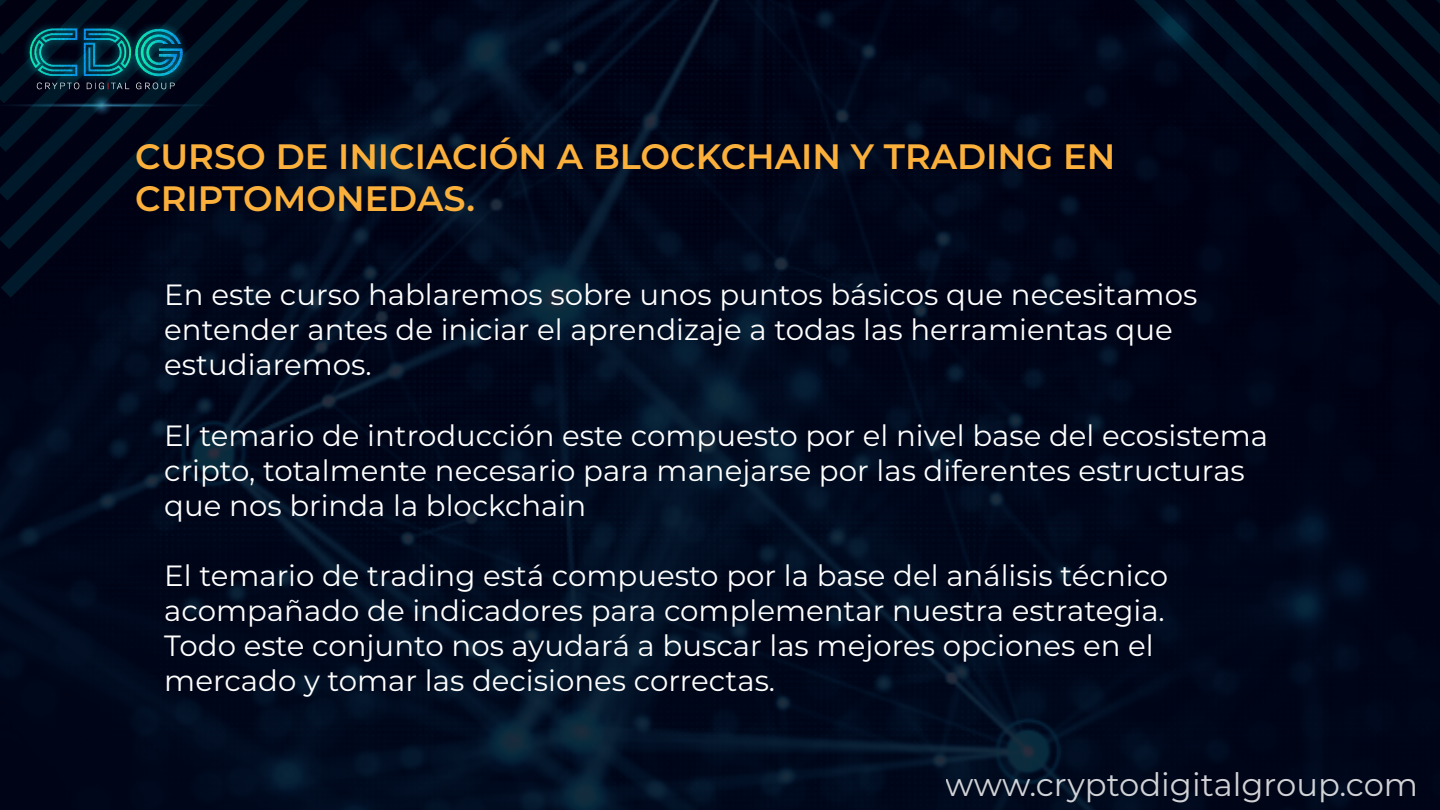
<style>
.page{position:relative;width:1440px;height:810px;background:#fff}
.page>*{position:absolute;margin:0;border:0;box-sizing:border-box;transform-origin:0 0}
.t1{font:600 35.25px/42.3px "Montserrat";color:#fbb03b}
.t2{font:32.25px "Montserrat";color:#fff}
.t3{font:29.25px/35.1px "Montserrat";color:#fff}
</style>
<div class="page">
<img style="left:0;top:0;width:1440px;height:810px">
<svg style="left:1px;top:0;width:326px;height:298px;background:#00071a"></svg>
<svg style="left:0;top:0;width:278px;height:249px;background:#000719"></svg>
<svg style="left:0;top:0;width:229px;height:201px;background:#011728"></svg>
<svg style="left:1128px;top:0;width:312px;height:310px;background:#000417"></svg>
<svg style="left:1177px;top:0;width:263px;height:261px;background:#000618"></svg>
<svg style="left:1226px;top:0;width:214px;height:213px;background:#000a1b"></svg>
<p class="t1" style="left:135px;top:133px;width:982px">CURSO DE INICIACIÓN A BLOCKCHAIN Y TRADING EN<br>CRIPTOMONEDAS.</p>
<p class="t3" style="left:164px;top:276px;width:1035px">En este curso hablaremos sobre unos puntos básicos que necesitamos entender antes de iniciar el aprendizaje a todas las herramientas que estudiaremos.</p>
<p class="t3" style="left:164px;top:417px;width:1105px">El temario de introducción este compuesto por el nivel base del ecosistema cripto, totalmente necesario para manejarse por las diferentes estructuras que nos brinda la blockchain</p>
<p class="t3" style="left:164px;top:557px;width:1005px">El temario de trading está compuesto por la base del análisis técnico acompañado de indicadores para complementar nuestra estrategia.<br>Todo este conjunto nos ayudará a buscar las mejores opciones en el mercado y tomar las decisiones correctas.</p>
<p class="t2" style="left:946px;top:762px;width:474px">www.cryptodigitalgroup.com</p>
</div>
